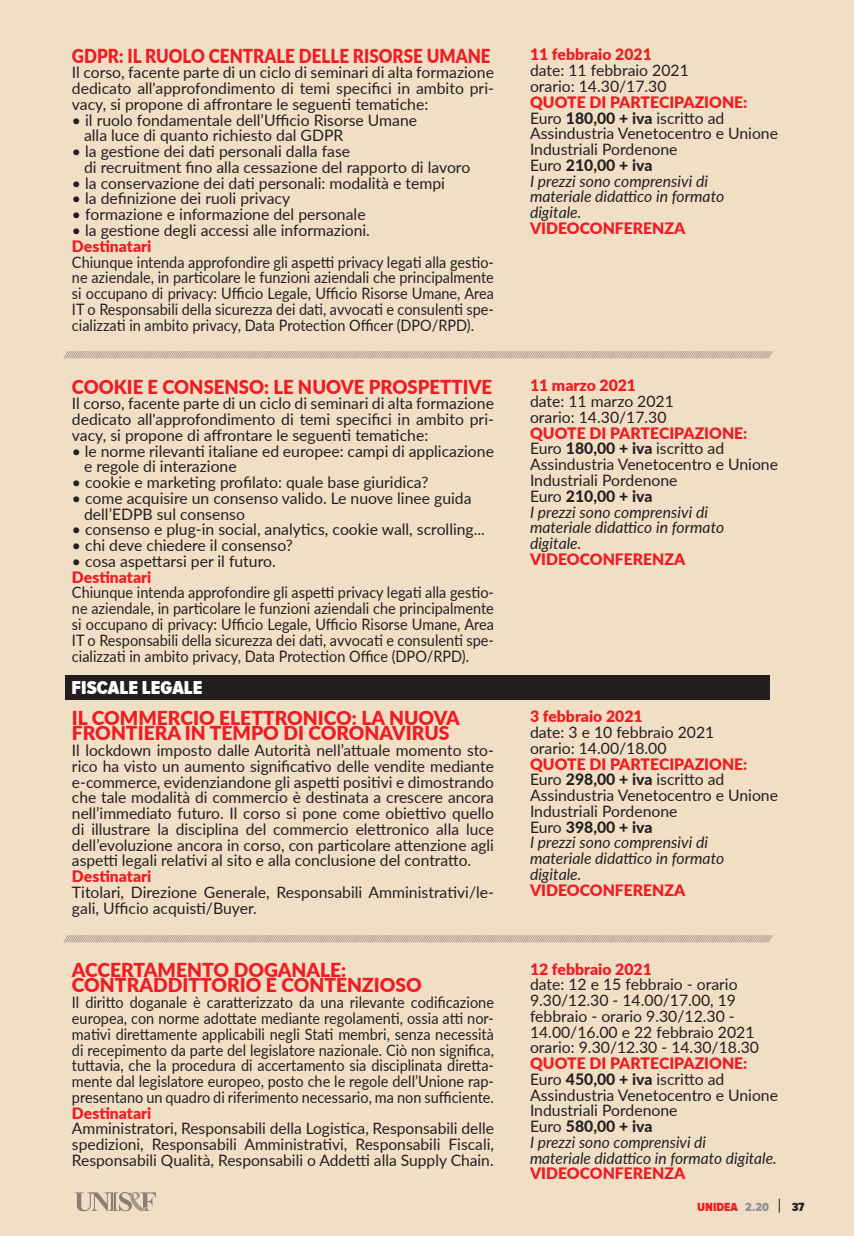
<style>
.page{position:relative;width:854px;height:1236px;background:#fff}
.page>*{position:absolute;margin:0;border:0;box-sizing:border-box;transform-origin:0 0}
.t1{font:900 19.25px/15.8px "Lato";color:#ee1d23}
.t2{font:900 19.25px "Lato";color:#ee1d23;scale:.88 1}
.t3{font:900 19.25px "Lato";color:#ee1d23;scale:.96 1}
.t4{font:900 19.25px "Proxima Nova A Cond";color:#fff}
.t5{font:15.75px/15.8px "Lato";color:#231f20}
.t6{font:15.75px/15.8px "Lato";color:#231f20;text-align:justify;scale:.92 1}
.t7{font:900 15.75px "Lato";color:#ee1d23}
.t8{font:900 12.25px "Proxima Nova Cond";color:#ee1d23}
.t9{font:900 12.25px "Proxima Nova A Cond";color:#231f20}
.t10{font:100 9.62px "Lato";color:#231f20;scale:1.46 1}
.s1{font-weight:900;color:#ee1d23}
.s2{font-weight:800}
.s3{font-style:italic}
.s4{color:#939598}
</style>
<div class="page">
<div style="left:0;top:0;width:853px;height:1235px;background:#f1dfc5"></div>
<svg style="left:74px;top:1192px;width:82px;height:19px"></svg>
<div style="left:65px;top:675px;width:704px;height:24px;background:#231f20"></div>
<svg style="left:778px;top:1198px;width:1px;height:14px"></svg>
<p class="t2" style="left:72px;top:41px;width:477px">GDPR: IL RUOLO CENTRALE DELLE RISORSE UMANE</p>
<p class="t5" style="left:72px;top:64px;width:423px;text-align:justify">Il corso, facente parte di un ciclo di seminari di alta formazione dedicato all'approfondimento di temi specifici in ambito pri&shy;vacy, si propone di affrontare le seguenti tematiche:</p>
<p class="t5" style="left:84px;top:111px;width:334px;text-indent:-12px">• il ruolo fondamentale dell’Ufficio Risorse Umane alla luce di quanto richiesto dal GDPR</p>
<p class="t5" style="left:84px;top:143px;width:387px;text-indent:-12px">• la gestione dei dati personali dalla fase<br>di recruitment fino alla cessazione del rapporto di lavoro</p>
<p class="t5" style="left:72px;top:174px;width:374px">• la conservazione dei dati personali: modalità e tempi</p>
<p class="t5" style="left:72px;top:190px;width:220px">• la definizione dei ruoli privacy</p>
<p class="t5" style="left:72px;top:206px;width:295px">• formazione e informazione del personale</p>
<p class="t5" style="left:72px;top:222px;width:299px">• la gestione degli accessi alle informazioni.</p>
<p class="t7" style="left:72px;top:234px;width:81px">Destinatari</p>
<p class="t6" style="left:72px;top:253px;width:460px">Chiunque intenda approfondire gli aspetti privacy legati alla gestio&shy;ne aziendale, in particolare le funzioni aziendali che principalmente si occupano di privacy: Ufficio Legale, Ufficio Risorse Umane, Area IT o Responsabili della sicurezza dei dati, avvocati e consulenti spe&shy;cializzati in ambito privacy, Data Protection Officer (DPO/RPD).</p>
<p class="t7" style="left:530px;top:43px;width:123px">11 febbraio 2021</p>
<p class="t5" style="left:530px;top:62px;width:160px">date: 11 febbraio 2021 orario: 14.30/17.30</p>
<p class="t5" style="left:530px;top:93px;width:249px"><span class="s1">QUOTE DI PARTECIPAZIONE:<br></span>Euro <span class="s2">180,00 + iva</span> iscritto ad<br>Assindustria Venetocentro e Unione<br>Industriali Pordenone<br>Euro <span class="s2">210,00 + iva<br></span><span class="s3">I prezzi sono comprensivi di<br>materiale didattico in formato digitale.</span></p>
<p class="t7" style="left:530px;top:216px;width:157px">VIDEOCONFERENZA</p>
<p class="t10" style="left:63px;top:348px;width:488px">////////////////////////////////////////////////////////////////////////////////////////////////////////////////////////////////////////////////////////////////////////////////////////////////////////////////////////////////////////////////////////////////////////////////////////////////////////////////////////////////////////////////////////////////////////</p>
<p class="t3" style="left:72px;top:372px;width:439px">COOKIE E CONSENSO: LE NUOVE PROSPETTIVE</p>
<p class="t5" style="left:72px;top:395px;width:423px;text-align:justify">Il corso, facente parte di un ciclo di seminari di alta formazione dedicato all'approfondimento di temi specifici in ambito pri&shy;vacy, si propone di affrontare le seguenti tematiche:</p>
<p class="t5" style="left:84px;top:442px;width:411px;text-indent:-12px">• le norme rilevanti italiane ed europee: campi di applicazione e regole di interazione</p>
<p class="t5" style="left:72px;top:474px;width:358px">• cookie e marketing profilato: quale base giuridica?</p>
<p class="t5" style="left:84px;top:489px;width:389px;text-indent:-12px">• come acquisire un consenso valido. Le nuove linee guida dell’EDPB sul consenso</p>
<p class="t5" style="left:72px;top:521px;width:414px">• consenso e plug-in social, analytics, cookie wall, scrolling...</p>
<p class="t5" style="left:72px;top:537px;width:222px">• chi deve chiedere il consenso?</p>
<p class="t5" style="left:72px;top:552px;width:205px">• cosa aspettarsi per il futuro.</p>
<p class="t7" style="left:72px;top:565px;width:81px">Destinatari</p>
<p class="t6" style="left:72px;top:584px;width:460px">Chiunque intenda approfondire gli aspetti privacy legati alla gestio&shy;ne aziendale, in particolare le funzioni aziendali che principalmente si occupano di privacy: Ufficio Legale, Ufficio Risorse Umane, Area IT o Responsabili della sicurezza dei dati, avvocati e consulenti spe&shy;cializzati in ambito privacy, Data Protection Office (DPO/RPD).</p>
<p class="t4" style="left:72px;top:676px;width:132px">FISCALE LEGALE</p>
<p class="t1" style="left:72px;top:708px;width:389px">IL COMMERCIO ELETTRONICO: LA NUOVA<br>FRONTIERA IN TEMPO DI CORONAVIRUS</p>
<p class="t5" style="left:72px;top:741px;width:423px;text-align:justify">Il lockdown imposto dalle Autorità nell’attuale momento sto&shy;rico ha visto un aumento significativo delle vendite mediante e-commerce, evidenziandone gli aspetti positivi e dimostrando che tale modalità di commercio è destinata a crescere ancora nell’immediato futuro. Il corso si pone come obiettivo quello di illustrare la disciplina del commercio elettronico alla luce dell’evoluzione ancora in corso, con particolare attenzione agli aspetti legali relativi al sito e alla conclusione del contratto.</p>
<p class="t7" style="left:72px;top:864px;width:81px">Destinatari</p>
<p class="t5" style="left:72px;top:883px;width:423px">Titolari, Direzione Generale, Responsabili Amministrativi/le&shy;gali, Ufficio acquisti/Buyer.</p>
<p class="t7" style="left:530px;top:374px;width:108px">11 marzo 2021</p>
<p class="t5" style="left:530px;top:393px;width:145px">date: 11 marzo 2021 orario: 14.30/17.30</p>
<p class="t5" style="left:530px;top:424px;width:249px"><span class="s1">QUOTE DI PARTECIPAZIONE:<br></span>Euro <span class="s2">180,00 + iva</span> iscritto ad<br>Assindustria Venetocentro e Unione<br>Industriali Pordenone<br>Euro <span class="s2">210,00 + iva<br></span><span class="s3">I prezzi sono comprensivi di<br>materiale didattico in formato digitale.</span></p>
<p class="t7" style="left:530px;top:547px;width:157px">VIDEOCONFERENZA</p>
<p class="t7" style="left:530px;top:704px;width:114px">3 febbraio 2021</p>
<p class="t5" style="left:530px;top:723px;width:186px">date: 3 e 10 febbraio 2021 orario: 14.00/18.00</p>
<p class="t5" style="left:530px;top:755px;width:249px"><span class="s1">QUOTE DI PARTECIPAZIONE:<br></span>Euro <span class="s2">298,00 + iva</span> iscritto ad<br>Assindustria Venetocentro e Unione<br>Industriali Pordenone<br>Euro <span class="s2">398,00 + iva<br></span><span class="s3">I prezzi sono comprensivi di<br>materiale didattico in formato digitale.</span></p>
<p class="t7" style="left:530px;top:878px;width:157px">VIDEOCONFERENZA</p>
<p class="t10" style="left:63px;top:931px;width:488px">////////////////////////////////////////////////////////////////////////////////////////////////////////////////////////////////////////////////////////////////////////////////////////////////////////////////////////////////////////////////////////////////////////////////////////////////////////////////////////////////////////////////////////////////////////</p>
<p class="t1" style="left:72px;top:960px;width:351px">ACCERTAMENTO DOGANALE:<br>CONTRADDITTORIO E CONTENZIOSO</p>
<p class="t6" style="left:72px;top:993px;width:460px">Il diritto doganale è caratterizzato da una rilevante codificazione europea, con norme adottate mediante regolamenti, ossia atti nor&shy;mativi direttamente applicabili negli Stati membri, senza necessità di recepimento da parte del legislatore nazionale. Ciò non significa, tuttavia, che la procedura di accertamento sia disciplinata diretta&shy;mente dal legislatore europeo, posto che le regole dell’Unione rap&shy;presentano un quadro di riferimento necessario, ma non sufficiente.</p>
<p class="t7" style="left:72px;top:1100px;width:81px">Destinatari</p>
<p class="t5" style="left:72px;top:1119px;width:423px;text-align:justify">Amministratori, Responsabili della Logistica, Responsabili delle spedizioni, Responsabili Amministrativi, Responsabili Fiscali, Responsabili Qualità, Responsabili o Addetti alla Supply Chain.</p>
<p class="t7" style="left:530px;top:956px;width:123px">12 febbraio 2021</p>
<p class="t5" style="left:530px;top:975px;width:230px">date: 12 e 15 febbraio - orario<br>9.30/12.30 - 14.00/17.00, 19 febbraio - orario 9.30/12.30 -<br>14.00/16.00 e 22 febbraio 2021 orario: 9.30/12.30 - 14.30/18.30</p>
<p class="t5" style="left:530px;top:1054px;width:249px"><span class="s1">QUOTE DI PARTECIPAZIONE:<br></span>Euro <span class="s2">450,00 + iva</span> iscritto ad<br>Assindustria Venetocentro e Unione<br>Industriali Pordenone<br>Euro <span class="s2">580,00 + iva<br></span><span class="s3">I prezzi sono comprensivi di<br>materiale didattico in formato digitale.</span></p>
<p class="t7" style="left:530px;top:1161px;width:157px">VIDEOCONFERENZA</p>
<p class="t8" style="left:697px;top:1199px;width:73px">UNIDEA <span class="s4">2.20</span></p>
<p class="t9" style="left:791px;top:1199px;width:14px">37</p>
</div>
